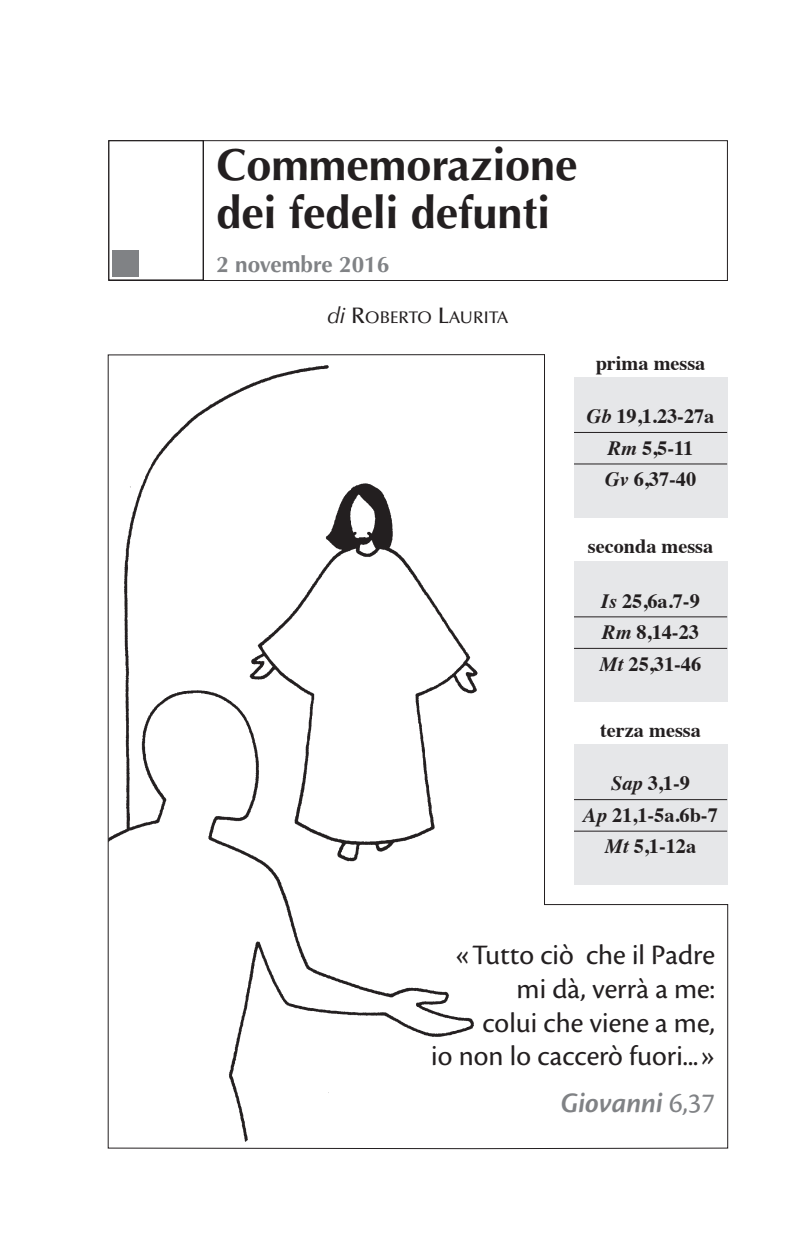
<style>
.page{position:relative;width:804px;height:1238px;background:#fff}
.page>*{position:absolute;margin:0;border:0;box-sizing:border-box;transform-origin:0 0}
.t1{font:700 45px/47.2px "Optima LT Std";color:#231f20}
.t2{font:29.25px/33.8px "Cronos Pro";color:#231f20;text-align:right}
.t3{font:italic 600 29.25px "Cronos Pro";letter-spacing:-.005em;color:#808285}
.t4{font:700 22.5px "Optima LT Std";color:#808285}
.t5{font:700 20.25px/31.5px "Times";color:#231f20;text-align:center}
.t6{font:500 16.88px "Optima LT Std";color:#231f20}
.s1{font-weight:400;font-style:italic;font-size:22.5px}
.s2{font-size:22.5px}
.s3{font-style:italic}
.s4{font-weight:400;font-style:normal}
</style>
<div class="page">
<div style="left:203px;top:140px;width:524px;height:141px;border:1px solid #231f20"></div>
<div style="left:108px;top:140px;width:96px;height:140px;border:1px solid #231f20"></div>
<div style="left:112px;top:250px;width:26px;height:27px;background:#808285"></div>
<svg style="left:108px;top:354px;width:620px;height:794px"></svg>
<h1 class="t1" style="left:216px;top:142px;width:363px">Commemorazione dei fedeli defunti</h1>
<p class="t4" style="left:216px;top:251px;width:174px">2 novembre 2016</p>
<p class="t6" style="left:327px;top:308px;width:183px"><span class="s1">di</span> <span class="s2">R</span>OBERTO <span class="s2">L</span>AURITA</p>
<p class="t5" style="left:595px;top:345px;width:111px">prima messa</p>
<p class="t5" style="left:586px;top:398px;width:129px"><span class="s3">Gb</span> 19,1.23-27a<br><span class="s3">Rm</span> 5,5-11<br><span class="s3">Gv</span> 6,37-40</p>
<p class="t5" style="left:588px;top:528px;width:127px">seconda messa</p>
<p class="t5" style="left:600px;top:583px;width:103px;text-align:justify"><span class="s3">Is</span> 25,6a.7-9<br><span class="s3">Rm</span> 8,14-23<br><span class="s3">Mt</span> 25,31-46</p>
<p class="t5" style="left:600px;top:712px;width:102px">terza messa</p>
<p class="t5" style="left:583px;top:765px;width:136px"><span class="s3">Sap</span> 3,1-9<br><span class="s3">Ap</span> 21,1-5a.6b-7<br><span class="s3">Mt</span> 5,1-12a</p>
<h2 class="t2" style="left:431px;top:938px;width:285px">«Tutto ciò che il Padre mi dà, verrà a me:<br>colui che viene a me,<br>io non lo caccerò fuori...»</h2>
<h2 class="t3" style="left:560px;top:1085px;width:156px">Giovanni <span class="s4">6,37</span></h2>
</div>
